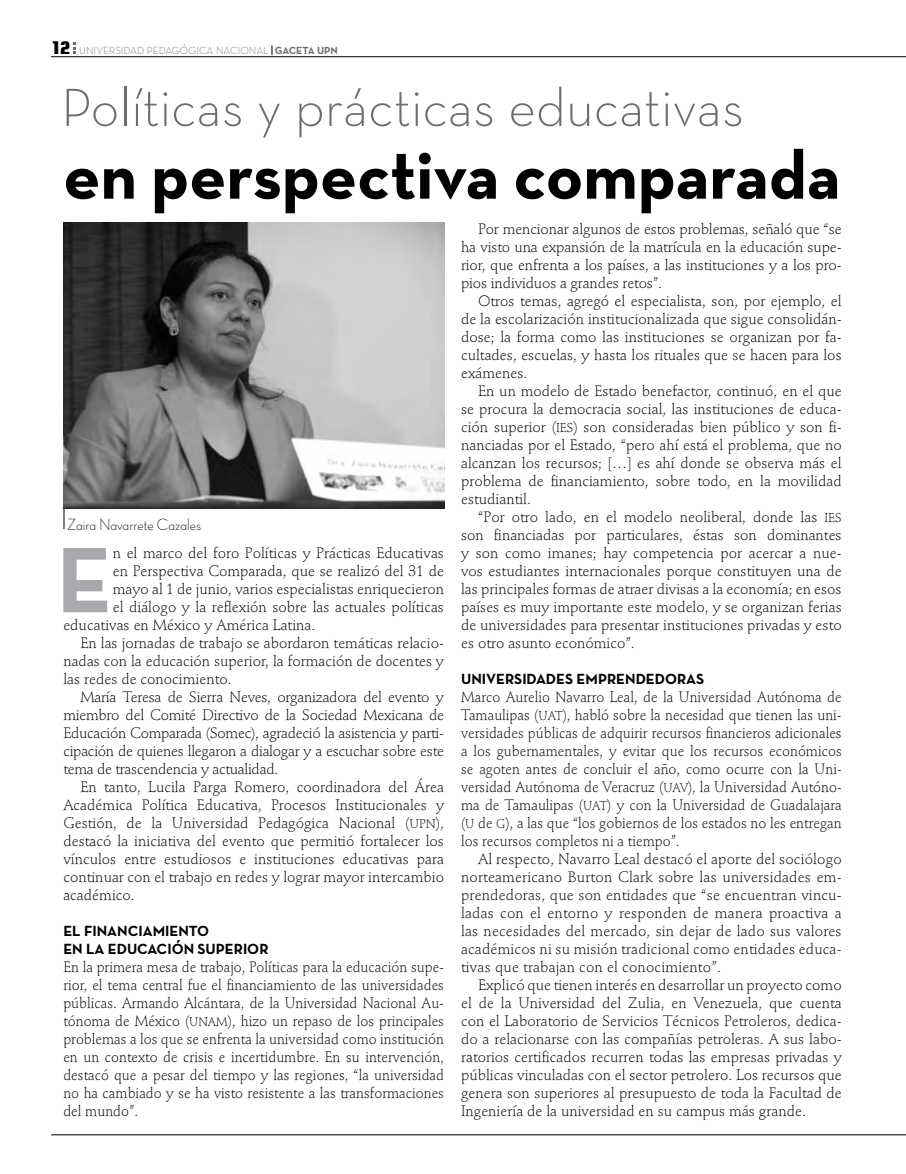
<style>
.page{position:relative;width:906px;height:1174px;background:#fff}
.page>*{position:absolute;margin:0;border:0;box-sizing:border-box;transform-origin:0 0}
.t1{font:700 94.35px "Neutra Text";color:#a7a9ac}
.t2{font:700 69px "Neutra Text";color:#000}
.t3{font:300 54.45px "Neutra Text";color:#6d6e71}
.t4{font:16.5px "Neutra Disp Light Alt";letter-spacing:-.005em;color:#000}
.t5{font:300 15px/18px "Stempel Schneidler";color:#000;text-align:justify}
.t6{font:300 15px/18px "Stempel Schneidler";color:#000;text-align:justify;scale:.95 1}
.t7{font:300 15px "Stempel Schneidler";letter-spacing:-.02em;color:#000}
.t8{font:700 15px "Neutra Text";color:#000}
.t9{font:10.5px "Neutra Text Light Alt";color:#77787b}
.s1{font-family:"Briem Akademi MM 900 400";font-size:18px;color:#000}
.s2{font-family:"Neutra Text";font-weight:700;color:#6d6e71}
.s3{font-family:"Stempel Schneidler Light SC850";font-weight:400;font-size:12.75px}
.s4{font-family:"Stempel Schneidler Light SC850";font-weight:400}
</style>
<div class="page">
<svg style="left:73px;top:42px;width:2px;height:12px"></svg>
<hr style="left:51px;top:56px;width:855px;height:1px;background:#000">
<hr style="left:51px;top:1134px;width:855px;height:1px;background:#000">
<svg style="left:64px;top:509px;width:1px;height:20px"></svg>
<img style="left:64px;top:223px;width:380px;height:285px">
<p class="t9" style="left:51px;top:44px;width:288px"><span class="s1">12</span> UNIVERSIDAD PEDAGÓGICA NACIONAL <span class="s2">GACETA UPN</span></p>
<h3 class="t3" style="left:61px;top:74px;width:684px">Políticas y prácticas educativas</h3>
<h2 class="t2" style="left:63px;top:132px;width:778px">EN PERSPECTIVA COMPARADA</h2>
<p class="t4" style="left:67px;top:515px;width:135px">Zaira Navarrete Cazales</p>
<h1 class="t1" style="left:57px;top:521px;width:58px">E</h1>
<p class="t5" style="left:113px;top:544px;width:333px">n el marco del foro Políticas y Prácticas Educativas</p>
<p class="t5" style="left:113px;top:562px;width:333px">en Perspectiva Comparada, que se realizó del 31 de</p>
<p class="t5" style="left:113px;top:580px;width:333px">mayo al 1 de junio, varios especialistas enriquecieron</p>
<p class="t5" style="left:113px;top:598px;width:333px">el diálogo y la reflexión sobre las actuales políticas</p>
<p class="t5" style="left:63px;top:616px;width:253px">educativas en México y América Latina.</p>
<p class="t5" style="left:80px;top:634px;width:365px">En las jornadas de trabajo se abordaron temáticas relacio-</p>
<p class="t5" style="left:63px;top:652px;width:382px">nadas con la educación superior, la formación de docentes y</p>
<p class="t5" style="left:63px;top:670px;width:170px">las redes de conocimiento.</p>
<p class="t7" style="left:80px;top:688px;width:365px">María Teresa de Sierra Neves, organizadora del evento y</p>
<p class="t7" style="left:63px;top:706px;width:382px">miembro del Comité Directivo de la Sociedad Mexicana de</p>
<p class="t7" style="left:63px;top:724px;width:382px">Educación Comparada (Somec), agradeció la asistencia y parti-</p>
<p class="t7" style="left:63px;top:742px;width:382px">cipación de quienes llegaron a dialogar y a escuchar sobre este</p>
<p class="t7" style="left:63px;top:760px;width:216px">tema de trascendencia y actualidad.</p>
<p class="t5" style="left:80px;top:778px;width:365px">En tanto, Lucila Parga Romero, coordinadora del Área</p>
<p class="t5" style="left:63px;top:796px;width:382px">Académica Política Educativa, Procesos Institucionales y</p>
<p class="t5" style="left:63px;top:814px;width:382px">Gestión, de la Universidad Pedagógica Nacional (<span class="s3">UPN</span><span class="s4">)</span>,</p>
<p class="t5" style="left:63px;top:832px;width:382px">destacó la iniciativa del evento que permitió fortalecer los</p>
<p class="t5" style="left:63px;top:850px;width:382px">vínculos entre estudiosos e instituciones educativas para</p>
<p class="t5" style="left:63px;top:868px;width:382px">continuar con el trabajo en redes y lograr mayor intercambio</p>
<p class="t5" style="left:63px;top:886px;width:73px">académico.</p>
<p class="t8" style="left:63px;top:922px;width:99px">EL FINANCIAMIEN</p>
<p class="t8" style="left:189px;top:922px;width:22px">TO</p>
<p class="t8" style="left:63px;top:940px;width:56px">EN LA EDUC</p>
<p class="t8" style="left:148px;top:940px;width:68px">ACIÓN SUPE</p>
<p class="t8" style="left:234px;top:940px;width:36px">RIOR</p>
<p class="t6" style="left:63px;top:958px;width:402px">En la primera mesa de trabajo, Políticas para la educación supe&shy;rior, el tema central fue el financiamiento de las universidades públicas. Armando Alcántara, de la Universidad Nacional Au&shy;tónoma de México (<span class="s3">UNAM</span>), hizo un repaso de los principales problemas a los que se enfrenta la universidad como institución en un contexto de crisis e incertidumbre. En su intervención, destacó que a pesar del tiempo y las regiones, “la universidad no ha cambiado y se ha visto resistente a las transformaciones del mundo”.</p>
<p class="t5" style="left:461px;top:220px;width:382px;text-indent:17px">Por mencionar algunos de estos problemas, señaló que “se ha visto una expansión de la matrícula en la educación supe&shy;rior, que enfrenta a los países, a las instituciones y a los pro&shy;pios individuos a grandes retos”.</p>
<p class="t5" style="left:461px;top:292px;width:382px;text-indent:17px">Otros temas, agregó el especialista, son, por ejemplo, el de la escolarización institucionalizada que sigue consolidán&shy;dose; la forma como las instituciones se organizan por fa&shy;cultades, escuelas, y hasta los rituales que se hacen para los exámenes.</p>
<p class="t5" style="left:461px;top:382px;width:382px;text-indent:17px">En un modelo de Estado benefactor, continuó, en el que se procura la democracia social, las instituciones de educa&shy;ción superior (<span class="s3">IES</span>) son consideradas bien público y son fi&shy;nanciadas por el Estado, “pero ahí está el problema, que no alcanzan los recursos; […] es ahí donde se observa más el problema de financiamiento, sobre todo, en la movilidad estudiantil.</p>
<p class="t5" style="left:461px;top:508px;width:382px;text-indent:17px">“Por otro lado, en el modelo neoliberal, donde las <span class="s3">IES </span>son financiadas por particulares, éstas son dominantes y son como imanes; hay competencia por acercar a nue&shy;vos estudiantes internacionales porque constituyen una de las principales formas de atraer divisas a la economía; en esos países es muy importante este modelo, y se organizan ferias de universidades para presentar instituciones privadas y esto es otro asunto económico”.</p>
<p class="t8" style="left:461px;top:670px;width:127px">UNIVERSIDADES EMP</p>
<p class="t8" style="left:607px;top:670px;width:20px">RENDED</p>
<p class="t8" style="left:665px;top:670px;width:41px">ORAS</p>
<p class="t6" style="left:461px;top:688px;width:402px">Marco Aurelio Navarro Leal, de la Universidad Autónoma de Tamaulipas (<span class="s3">UAT</span>), habló sobre la necesidad que tienen las uni&shy;versidades públicas de adquirir recursos financieros adicionales a los gubernamentales, y evitar que los recursos económicos se agoten antes de concluir el año, como ocurre con la Uni&shy;versidad Autónoma de Veracruz (<span class="s3">UAV</span>), la Universidad Autóno&shy;ma de Tamaulipas (<span class="s3">UAT</span>) y con la Universidad de Guadalajara (<span class="s3">U</span> de <span class="s3">G</span>), a las que “los gobiernos de los estados no les entregan los recursos completos ni a tiempo”.</p>
<p class="t5" style="left:461px;top:850px;width:382px;text-indent:17px">Al respecto, Navarro Leal destacó el aporte del sociólogo norteamericano Burton Clark sobre las universidades em&shy;prendedoras, que son entidades que “se encuentran vincu&shy;ladas con el entorno y responden de manera proactiva a las necesidades del mercado, sin dejar de lado sus valores académicos ni su misión tradicional como entidades educa&shy;tivas que trabajan con el conocimiento”.</p>
<p class="t5" style="left:461px;top:976px;width:382px;text-indent:17px">Explicó que tienen interés en desarrollar un proyecto como el de la Universidad del Zulia, en Venezuela, que cuenta con el Laboratorio de Servicios Técnicos Petroleros, dedica&shy;do a relacionarse con las compañías petroleras. A sus labo&shy;ratorios certificados recurren todas las empresas privadas y públicas vinculadas con el sector petrolero. Los recursos que genera son superiores al presupuesto de toda la Facultad de Ingeniería de la universidad en su campus más grande.</p>
</div>
